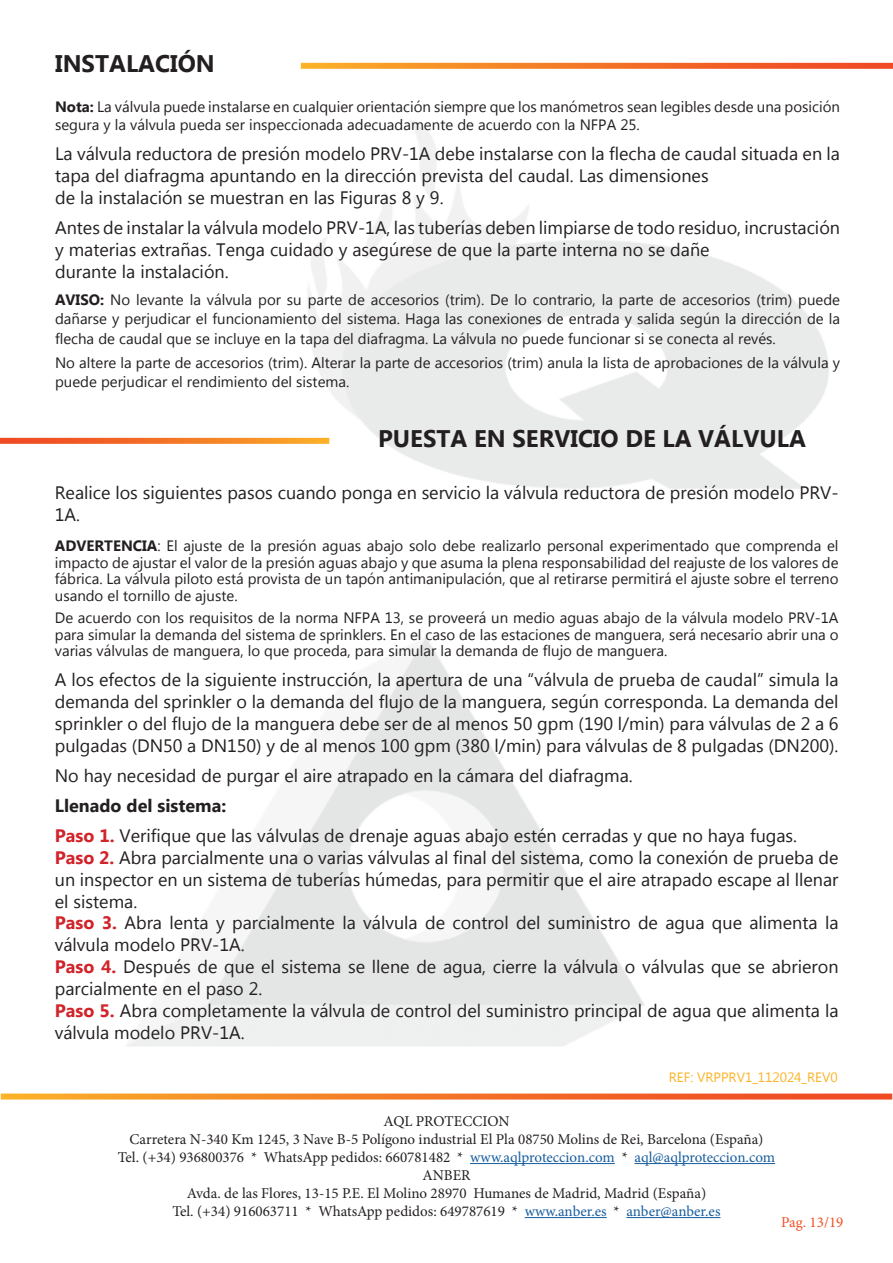
<style>
.page{position:relative;width:893px;height:1263px;background:#fff}
.page>*{position:absolute;margin:0;border:0;box-sizing:border-box;transform-origin:0 0}
.t1{font:700 24px "Microsoft New Tai Lue";color:#231f20}
.t2{font:18px/21.9px "Microsoft New Tai Lue";color:#231f20}
.t3{font:15px/16.5px "Microsoft New Tai Lue";color:#231f20;text-align:justify}
.t4{font:15px/18px "Minion Pro";color:#231f20;text-align:center}
.t5{font:15px "Minion Pro";color:#f05126}
.t6{font:13.5px "Microsoft New Tai Lue";color:#fcb325}
.s1{font-weight:700}
.s2{font-weight:700;color:#d1232a}
.s3{color:#175d9e}
</style>
<div class="page">
<svg style="left:1px;top:1093px;width:891px;height:6px"></svg>
<hr style="left:470px;top:1163px;width:145px;height:1px;background:#175d9e">
<hr style="left:634px;top:1163px;width:141px;height:1px;background:#175d9e">
<hr style="left:525px;top:1217px;width:82px;height:1px;background:#175d9e">
<hr style="left:626px;top:1217px;width:94px;height:1px;background:#175d9e">
<svg style="left:301px;top:63px;width:592px;height:6px"></svg>
<svg style="left:0;top:438px;width:329px;height:6px"></svg>
<h1 class="t1" style="left:55px;top:50px;width:161px">INSTALACIÓN</h1>
<p class="t3" style="left:55px;top:99px;width:786px;line-height:18px"><span class="s1">Nota:</span> La válvula puede instalarse en cualquier orientación siempre que los manómetros sean legibles desde una posición segura y la válvula pueda ser inspeccionada adecuadamente de acuerdo con la NFPA 25.</p>
<p class="t2" style="left:55px;top:144px;width:786px">La válvula reductora de presión modelo PRV-1A debe instalarse con la flecha de caudal situada en la tapa del diafragma apuntando en la dirección prevista del caudal. Las dimensiones<br>de la instalación se muestran en las Figuras 8 y 9.</p>
<p class="t2" style="left:55px;top:218px;width:786px">Antes de instalar la válvula modelo PRV-1A, las tuberías deben limpiarse de todo residuo, incrustación y materias extrañas. Tenga cuidado y asegúrese de que la parte interna no se dañe<br>durante la instalación.</p>
<p class="t3" style="left:55px;top:291px;width:786px;line-height:19.5px"><span class="s1">AVISO:</span> No levante la válvula por su parte de accesorios (trim). De lo contrario, la parte de accesorios (trim) puede dañarse y perjudicar el funcionamiento del sistema. Haga las conexiones de entrada y salida según la dirección de la flecha de caudal que se incluye en la tapa del diafragma. La válvula no puede funcionar si se conecta al revés.</p>
<p class="t3" style="left:55px;top:354px;width:786px;line-height:19.5px">No altere la parte de accesorios (trim). Alterar la parte de accesorios (trim) anula la lista de aprobaciones de la válvula y puede perjudicar el rendimiento del sistema.</p>
<h1 class="t1" style="left:378px;top:425px;width:429px">PUESTA EN SERVICIO DE LA VÁLVULA</h1>
<p class="t2" style="left:55px;top:483px;width:785px">Realice los siguientes pasos cuando ponga en servicio la válvula reductora de presión modelo PRV-<br>1A.</p>
<p class="t3" style="left:55px;top:539px;width:785px"><span class="s1">ADVERTENCIA</span>: El ajuste de la presión aguas abajo solo debe realizarlo personal experimentado que comprenda el impacto de ajustar el valor de la presión aguas abajo y que asuma la plena responsabilidad del reajuste de los valores de fábrica. La válvula piloto está provista de un tapón antimanipulación, que al retirarse permitirá el ajuste sobre el terreno usando el tornillo de ajuste.</p>
<p class="t3" style="left:55px;top:611px;width:785px">De acuerdo con los requisitos de la norma NFPA 13, se proveerá un medio aguas abajo de la válvula modelo PRV-1A para simular la demanda del sistema de sprinklers. En el caso de las estaciones de manguera, será necesario abrir una o varias válvulas de manguera, lo que proceda, para simular la demanda de flujo de manguera.</p>
<p class="t2" style="left:55px;top:670px;width:785px;text-align:justify">A los efectos de la siguiente instrucción, la apertura de una “válvula de prueba de caudal” simula la demanda del sprinkler o la demanda del flujo de la manguera, según corresponda. La demanda del sprinkler o del flujo de la manguera debe ser de al menos 50 gpm (190 l/min) para válvulas de 2 a 6 pulgadas (DN50 a DN150) y de al menos 100 gpm (380 l/min) para válvulas de 8 pulgadas (DN200).</p>
<p class="t2" style="left:55px;top:766px;width:579px">No hay necesidad de purgar el aire atrapado en la cámara del diafragma.</p>
<p class="t2" style="left:55px;top:792px;width:744px;line-height:30px"><span class="s1">Llenado del sistema:<br></span><span class="s2">Paso 1.</span> Verifique que las válvulas de drenaje aguas abajo estén cerradas y que no haya fugas.</p>
<p class="t2" style="left:55px;top:848px;width:785px"><span class="s2">Paso 2.</span> Abra parcialmente una o varias válvulas al final del sistema, como la conexión de prueba de un inspector en un sistema de tuberías húmedas, para permitir que el aire atrapado escape al llenar el sistema.<br><span class="s2">Paso 3.</span> Abra lenta y parcialmente la válvula de control del suministro de agua que alimenta la válvula modelo PRV-1A.<br><span class="s2">Paso 4.</span> Después de que el sistema se llene de agua, cierre la válvula o válvulas que se abrieron parcialmente en el paso 2.<br><span class="s2">Paso 5.</span> Abra completamente la válvula de control del suministro principal de agua que alimenta la válvula modelo PRV-1A.</p>
<p class="t6" style="left:669px;top:1069px;width:170px">REF: VRPPRV1_112024_REV0</p>
<p class="t4" style="left:118px;top:1112px;width:659px">AQL PROTECCION<br>Carretera N-340 Km 1245, 3 Nave B-5 Polígono industrial El Pla 08750 Molins de Rei, Barcelona (España)<br>Tel. (+34) 936800376 * WhatsApp pedidos: 660781482 * <span class="s3">www.aqlproteccion.com</span> * <span class="s3">aql@aqlproteccion.com </span>ANBER<br>Avda. de las Flores, 13-15 P.E. El Molino 28970 Humanes de Madrid, Madrid (España)<br>Tel. (+34) 916063711 * WhatsApp pedidos: 649787619 * <span class="s3">www.anber.es</span> * <span class="s3">anber@anber.es</span></p>
<p class="t5" style="left:781px;top:1212px;width:64px">Pag. 13/19</p>
</div>
